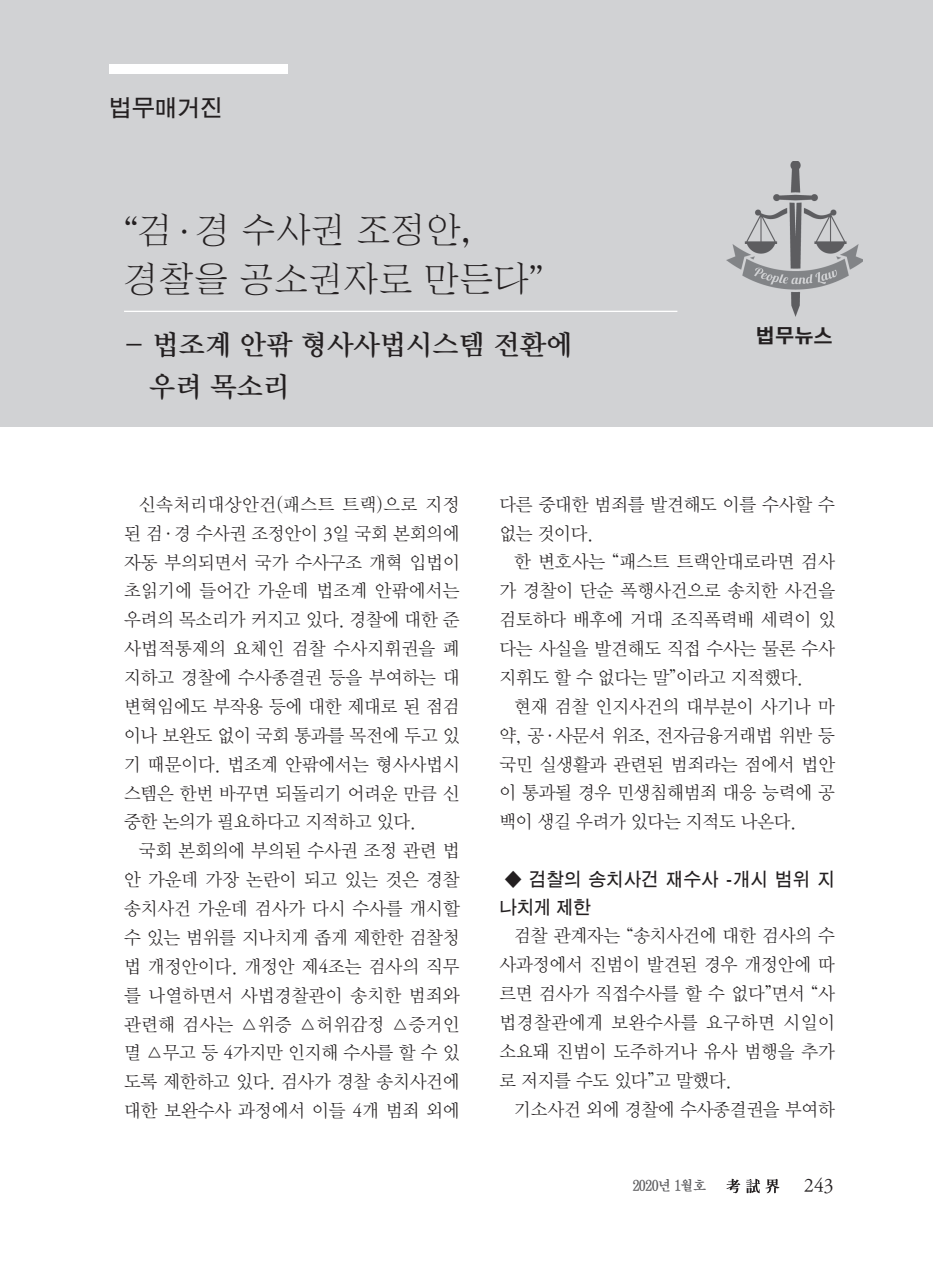
<style>
.page{position:relative;width:933px;height:1275px;background:#fff}
.page>*{position:absolute;margin:0;border:0;box-sizing:border-box;transform-origin:0 0}
.t1{font:35px/49px "DX Shnm Std";color:#231f20}
.t2{font:28px/42px "DX Nmu Std 40";color:#231f20}
.t3{font:22.75px "D Xgo Std 40";color:#231f20}
.t4{font:19.25px "DX Frty Std B";color:#231f20}
.t5{font:19.25px "DX Nmu Std 30";color:#231f20}
.t6{font:18.38px/28.9px "DX Nmu Std 20";letter-spacing:-.01em;color:#231f20;text-align:justify}
.t7{font:18.38px/28px "D Xgo Std 40";letter-spacing:.005em;color:#231f20;scale:.95 1}
.t8{font:14px "D Xmu Std 40";letter-spacing:-.05em;color:#5a5a5d;scale:.95 1}
.s1{font-family:"DX Nmu Std 20"}
</style>
<div class="page">
<svg style="left:726px;top:1179px;width:14px;height:14px"></svg>
<svg style="left:746px;top:1179px;width:33px;height:14px"></svg>
<div style="left:0;top:0;width:933px;height:427px;background:#d1d2d4"></div>
<div style="left:109px;top:64px;width:179px;height:10px;background:#fff"></div>
<img style="left:726px;top:161px;width:136px;height:155px">
<hr style="left:124px;top:311px;width:553px;height:1px;background:#fff">
<p class="t3" style="left:109px;top:97px;width:115px">법무매거진</p>
<h1 class="t1" style="left:124px;top:206px;width:420px">“검<span class="s1">·</span>경 수사권 조정안, 경찰을 공소권자로 만든다”</h1>
<h2 class="t2" style="left:149px;top:324px;width:425px;text-indent:-25px">- 법조계 안팎 형사사법시스템 전환에 우려 목소리</h2>
<p class="t4" style="left:756px;top:326px;width:78px">법무뉴스</p>
<p class="t6" style="left:124px;top:490px;width:337px;text-indent:15px">신속처리대상안건(패스트 트랙)으로 지정 된 검·경 수사권 조정안이 3일 국회 본회의에 자동 부의되면서 국가 수사구조 개혁 입법이 초읽기에 들어간 가운데 법조계 안팎에서는 우려의 목소리가 커지고 있다. 경찰에 대한 준 사법적통제의 요체인 검찰 수사지휘권을 폐 지하고 경찰에 수사종결권 등을 부여하는 대 변혁임에도 부작용 등에 대한 제대로 된 점검 이나 보완도 없이 국회 통과를 목전에 두고 있 기 때문이다. 법조계 안팎에서는 형사사법시 스템은 한번 바꾸면 되돌리기 어려운 만큼 신 중한 논의가 필요하다고 지적하고 있다.</p>
<p class="t6" style="left:124px;top:837px;width:337px;text-indent:15px">국회 본회의에 부의된 수사권 조정 관련 법 안 가운데 가장 논란이 되고 있는 것은 경찰 송치사건 가운데 검사가 다시 수사를 개시할 수 있는 범위를 지나치게 좁게 제한한 검찰청 법 개정안이다. 개정안 제4조는 검사의 직무 를 나열하면서 사법경찰관이 송치한 범죄와 관련해 검사는 △위증 △허위감정 △증거인 멸 △무고 등 4가지만 인지해 수사를 할 수 있 도록 제한하고 있다. 검사가 경찰 송치사건에 대한 보완수사 과정에서 이들 4개 범죄 외에</p>
<p class="t6" style="left:499px;top:490px;width:337px">다른 중대한 범죄를 발견해도 이를 수사할 수 없는 것이다.</p>
<p class="t6" style="left:499px;top:548px;width:337px;text-indent:15px">한 변호사는 “패스트 트랙안대로라면 검사 가 경찰이 단순 폭행사건으로 송치한 사건을 검토하다 배후에 거대 조직폭력배 세력이 있 다는 사실을 발견해도 직접 수사는 물론 수사 지휘도 할 수 없다는 말”이라고 지적했다.</p>
<p class="t6" style="left:499px;top:692px;width:337px;text-indent:15px">현재 검찰 인지사건의 대부분이 사기나 마 약, 공·사문서 위조, 전자금융거래법 위반 등 국민 실생활과 관련된 범죄라는 점에서 법안 이 통과될 경우 민생침해범죄 대응 능력에 공 백이 생길 우려가 있다는 지적도 나온다.</p>
<p class="t7" style="left:499px;top:866px;width:354px">◆ 검찰의 송치사건 재수사 -개시 범위 지 나치게 제한</p>
<p class="t6" style="left:499px;top:922px;width:337px;text-indent:15px">검찰 관계자는 “송치사건에 대한 검사의 수 사과정에서 진범이 발견된 경우 개정안에 따 르면 검사가 직접수사를 할 수 없다”면서 “사 법경찰관에게 보완수사를 요구하면 시일이 소요돼 진범이 도주하거나 유사 범행을 추가 로 저지를 수도 있다”고 말했다.</p>
<p class="t6" style="left:514px;top:1095px;width:322px">기소사건 외에 경찰에 수사종결권을 부여하</p>
<p class="t8" style="left:632px;top:1179px;width:80px">2020년 1월호</p>
<p class="t5" style="left:804px;top:1176px;width:31px">243</p>
</div>
